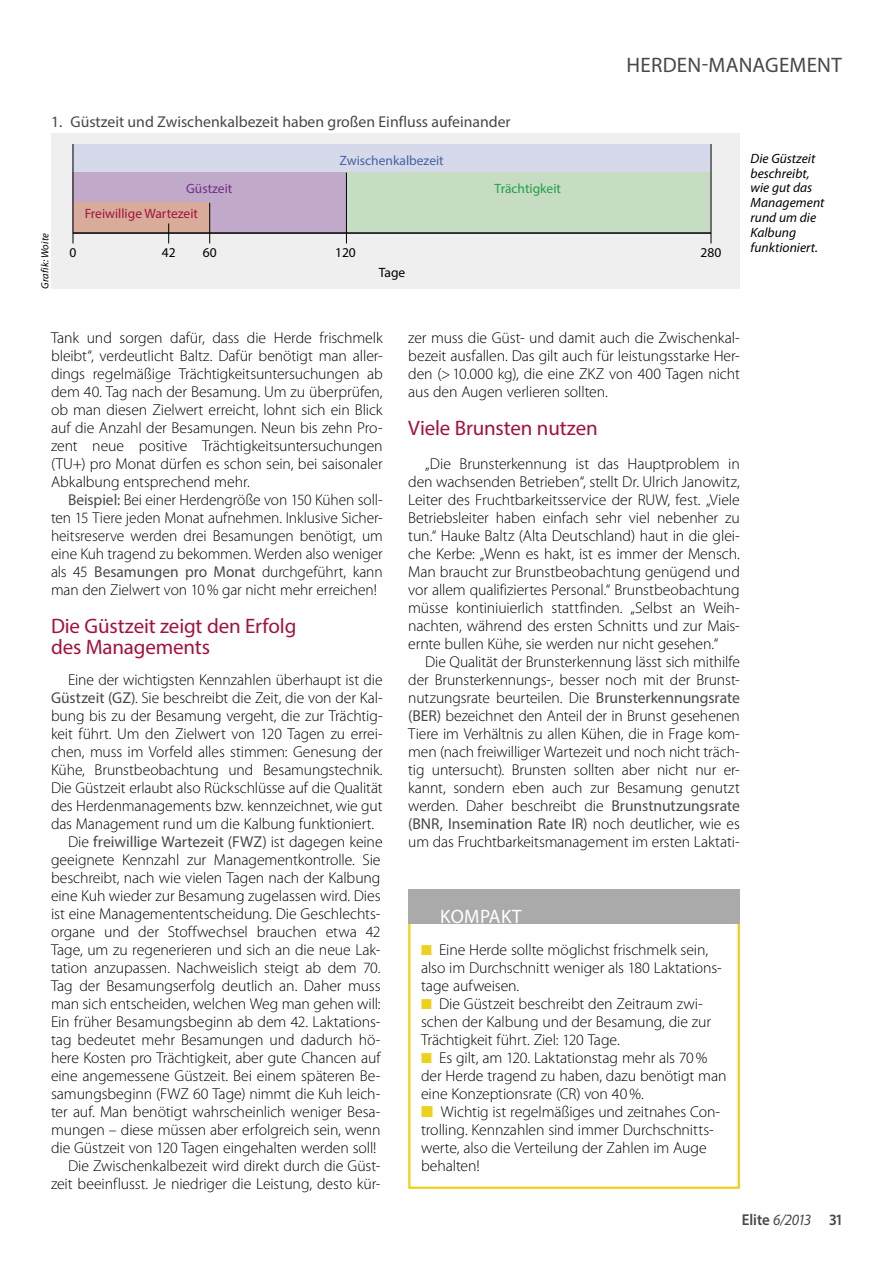
<style>
.page{position:relative;width:893px;height:1263px;background:#fff}
.page>*{position:absolute;margin:0;border:0;box-sizing:border-box;transform-origin:0 0}
.Zwischentitel_ROT_1{font:21px/21px "Myriad Pro";letter-spacing:-.005em;color:#a3123b}
.t1{font:21px "Myriad Pro";color:#484848}
.Kompakt_Titel{font:19.5px "Myriad Pro";letter-spacing:.02em;color:#fff}
.Bodytext{font:300 15.75px/18px "Myriad Pro";letter-spacing:-.01em;color:#000;text-align:justify}
.Tabellentitel{font:15.75px "Myriad Pro";color:#484848}
.t2{font:600 15.75px "Myriad Pro";color:#484848;scale:.95 1}
.BU{font:italic 13.5px/14.9px "Myriad Pro";letter-spacing:.005em;color:#000}
.t3{font:13.5px "Myriad Pro";color:#a3123b}
.t4{font:13.5px "Myriad Pro";color:#4463a1}
.t5{font:13.5px "Myriad Pro";color:#000}
.t6{font:13.5px "Myriad Pro";color:#239e46}
.t7{font:13.5px "Myriad Pro";color:#712e82}
.Bildnachweis{font:italic 10.5px "Myriad Pro";letter-spacing:.01em;color:#000}
.s1{font-weight:400;color:#484848}
.s2{color:#ecd21c}
.s3{font-weight:400;font-style:italic}
</style>
<div class="page">
<div style="left:408px;top:889px;width:332px;height:300px;border:2px solid #ecd21c"></div>
<div style="left:408px;top:889px;width:332px;height:34px;background:#aaa"></div>
<div style="left:51px;top:133px;width:689px;height:156px;background:#efefef"></div>
<div style="left:73px;top:144px;width:638px;height:89px;background:#d5d9ea"></div>
<div style="left:345px;top:173px;width:366px;height:60px;background:#c6ddc3"></div>
<div style="left:73px;top:173px;width:273px;height:60px;background:#c1aac9"></div>
<div style="left:73px;top:203px;width:137px;height:30px;background:#d8ab9b"></div>
<hr style="left:73px;top:232px;width:638px;height:2px;background:#000">
<hr style="left:73px;top:144px;width:1px;height:99px;background:#000">
<hr style="left:209px;top:203px;width:1px;height:40px;background:#000">
<svg style="left:168px;top:223px;width:1px;height:20px"></svg>
<hr style="left:346px;top:173px;width:1px;height:70px;background:#000">
<hr style="left:711px;top:144px;width:1px;height:99px;background:#000">
<p class="Tabellentitel" style="left:51px;top:112px;width:461px">1. Güstzeit und Zwischenkalbezeit haben großen Einfluss aufeinander</p>
<p class="t4" style="left:339px;top:152px;width:106px">Zwischenkalbezeit</p>
<p class="t7" style="left:186px;top:180px;width:48px">Güstzeit</p>
<p class="t6" style="left:495px;top:180px;width:68px">Trächtigkeit</p>
<p class="t3" style="left:85px;top:205px;width:115px">Freiwillige Wartezeit</p>
<p class="t5" style="left:70px;top:244px;width:8px">0</p>
<p class="t5" style="left:162px;top:244px;width:15px">42</p>
<p class="t5" style="left:203px;top:244px;width:15px">60</p>
<p class="t5" style="left:335px;top:244px;width:22px">120</p>
<p class="t5" style="left:379px;top:264px;width:28px">Tage</p>
<p class="Bildnachweis" style="left:39px;top:289px;width:57px;rotate:-90deg">Grafik: Woite</p>
<p class="t1" style="left:627px;top:52px;width:27px">Herden</p>
<p class="t1" style="left:702px;top:52px;width:38px">-Management</p>
<p class="t5" style="left:701px;top:244px;width:22px">280</p>
<p class="BU" style="left:750px;top:151px;width:75px">Die Güstzeit beschreibt, wie gut das<br>Management rund um die<br>Kalbung funktioniert.</p>
<p class="Bodytext" style="left:51px;top:328px;width:333px">Tank und sorgen dafür, dass die Herde frischmelk bleibt“, verdeutlicht Baltz. Dafür benötigt man aller&shy;dings regelmäßige Trächtigkeitsuntersuchungen ab dem 40. Tag nach der Besamung. Um zu überprüfen, ob man diesen Zielwert erreicht, lohnt sich ein Blick auf die Anzahl der Besamungen. Neun bis zehn Pro&shy;zent neue positive Trächtigkeitsuntersuchungen (TU+) pro Monat dürfen es schon sein, bei saisonaler Abkalbung entsprechend mehr.</p>
<p class="Bodytext" style="left:51px;top:490px;width:333px;text-indent:17px"><span class="s1">Beispiel:</span> Bei einer Herdengröße von 150 Kühen soll&shy;ten 15 Tiere jeden Monat aufnehmen. Inklusive Sicher&shy;heitsreserve werden drei Besamungen benötigt, um eine Kuh tragend zu bekommen. Werden also weniger als 45 <span class="s1">Besamungen pro Monat</span> durchgeführt, kann man den Zielwert von 10% gar nicht mehr erreichen!</p>
<p class="Zwischentitel_ROT_1" style="left:51px;top:615px;width:247px">Die Güstzeit zeigt den Erfolg des -Managements</p>
<p class="Bodytext" style="left:51px;top:670px;width:333px;text-indent:17px">Eine der wichtigsten Kennzahlen überhaupt ist die <span class="s1">Güstzeit (GZ)</span>. Sie beschreibt die Zeit, die von der Kal&shy;bung bis zu der Besamung vergeht, die zur Trächtig&shy;keit führt. Um den Zielwert von 120 Tagen zu errei&shy;chen, muss im Vorfeld alles stimmen: Genesung der Kühe, Brunstbeobachtung und Besamungstechnik.<br>Die Güstzeit erlaubt also Rückschlüsse auf die Qualität des Herdenmanagements bzw. kennzeichnet, wie gut das Management rund um die Kalbung funktioniert.</p>
<p class="Bodytext" style="left:51px;top:832px;width:333px;text-align:left;text-indent:17px">Die <span class="s1">freiwillige Wartezeit (FWZ)</span> ist dagegen keine geeignete Kennzahl zur Managementkontrolle. Sie beschreibt, nach wie vielen Tagen nach der Kalbung eine Kuh wieder zur Besamung zugelassen wird. Dies ist eine Managemententscheidung. Die Geschlechts&shy;organe und der Stoffwechsel brauchen etwa 42<br>Tage, um zu regenerieren und sich an die neue Lak&shy;tation anzupassen. Nachweislich steigt ab dem 70.<br>Tag der Besamungserfolg deutlich an. Daher muss man sich entscheiden, welchen Weg man gehen will:<br>Ein früher Besamungsbeginn ab dem 42. Laktations&shy;tag bedeutet mehr Besamungen und dadurch hö&shy;here Kosten pro Trächtigkeit, aber gute Chancen auf eine angemessene Güstzeit. Bei einem späteren Be&shy;samungsbeginn (FWZ 60 Tage) nimmt die Kuh leich&shy;ter auf. Man benötigt wahrscheinlich weniger Besa&shy;mungen – diese müssen aber erfolgreich sein, wenn die Güstzeit von 120 Tagen eingehalten werden soll!</p>
<p class="Bodytext" style="left:51px;top:1156px;width:331px;text-align:right">Die Zwischenkalbezeit wird direkt durch die Güst&shy;zeit beeinflusst. Je niedriger die Leistung, desto kür-</p>
<p class="Bodytext" style="left:408px;top:328px;width:333px">zer muss die Güst- und damit auch die Zwischenkal&shy;bezeit ausfallen. Das gilt auch für leistungsstarke Her&shy;den (&gt;10.000 kg), die eine ZKZ von 400 Tagen nicht aus den Augen verlieren sollten.</p>
<p class="Zwischentitel_ROT_1" style="left:408px;top:417px;width:191px">Viele Brunsten nutzen</p>
<p class="Bodytext" style="left:408px;top:454px;width:333px;text-indent:17px">„Die Brunsterkennung ist das Hauptproblem in den wachsenden Betrieben“, stellt Dr. Ulrich Janowitz, Leiter des Fruchtbarkeitsservice der RUW, fest. „Viele Betriebsleiter haben einfach sehr viel nebenher zu tun.“ Hauke Baltz (Alta Deutschland) haut in die glei&shy;che Kerbe: „Wenn es hakt, ist es immer der Mensch.<br>Man braucht zur Brunstbeobachtung genügend und vor allem qualifiziertes Personal.“ Brunstbeobachtung müsse kontiniuierlich stattfinden. „Selbst an Weih&shy;nachten, während des ersten Schnitts und zur Mais&shy;ernte bullen Kühe, sie werden nur nicht gesehen.“</p>
<p class="Bodytext" style="left:408px;top:652px;width:333px;text-indent:17px">Die Qualität der Brunsterkennung lässt sich mithilfe der Brunsterkennungs-, besser noch mit der Brunst&shy;nutzungsrate beurteilen. Die <span class="s1">Brunsterkennungsrate (BER)</span> bezeichnet den Anteil der in Brunst gesehenen Tiere im Verhältnis zu allen Kühen, die in Frage kom&shy;men (nach freiwilliger Wartezeit und noch nicht träch&shy;tig untersucht). Brunsten sollten aber nicht nur er&shy;kannt, sondern eben auch zur Besamung genutzt werden. Daher beschreibt die <span class="s1">Brunstnutzungsrate (BNR, Insemination Rate IR)</span> noch deutlicher, wie es um das Fruchtbarkeitsmanagement im ersten Laktati-</p>
<p class="Kompakt_Titel" style="left:440px;top:904px;width:83px">KOMPAKT</p>
<p class="Bodytext" style="left:421px;top:940px;width:302px;text-align:left"><span class="s2">■</span> Eine Herde sollte möglichst frischmelk sein, also im Durchschnitt weniger als 180 Laktations&shy;tage aufweisen.</p>
<p class="Bodytext" style="left:421px;top:994px;width:292px;text-align:left"><span class="s2">■</span> Die Güstzeit beschreibt den Zeitraum zwi&shy;schen der Kalbung und der Besamung, die zur<br>Trächtigkeit führt. Ziel: 120 Tage.</p>
<p class="Bodytext" style="left:421px;top:1048px;width:307px;text-align:left"><span class="s2">■</span> Es gilt, am 120. Laktationstag mehr als 70% der Herde tragend zu haben, dazu benötigt man eine Konzeptionsrate (CR) von 40%.</p>
<p class="Bodytext" style="left:421px;top:1102px;width:301px;text-align:left"><span class="s2">■</span> Wichtig ist regelmäßiges und zeitnahes Con&shy;trolling. Kennzahlen sind immer Durchschnitts&shy;werte, also die Verteilung der Zahlen im Auge behalten!</p>
<p class="t2" style="left:742px;top:1209px;width:107px">Elite <span class="s3">6/2013</span> 31</p>
</div>
